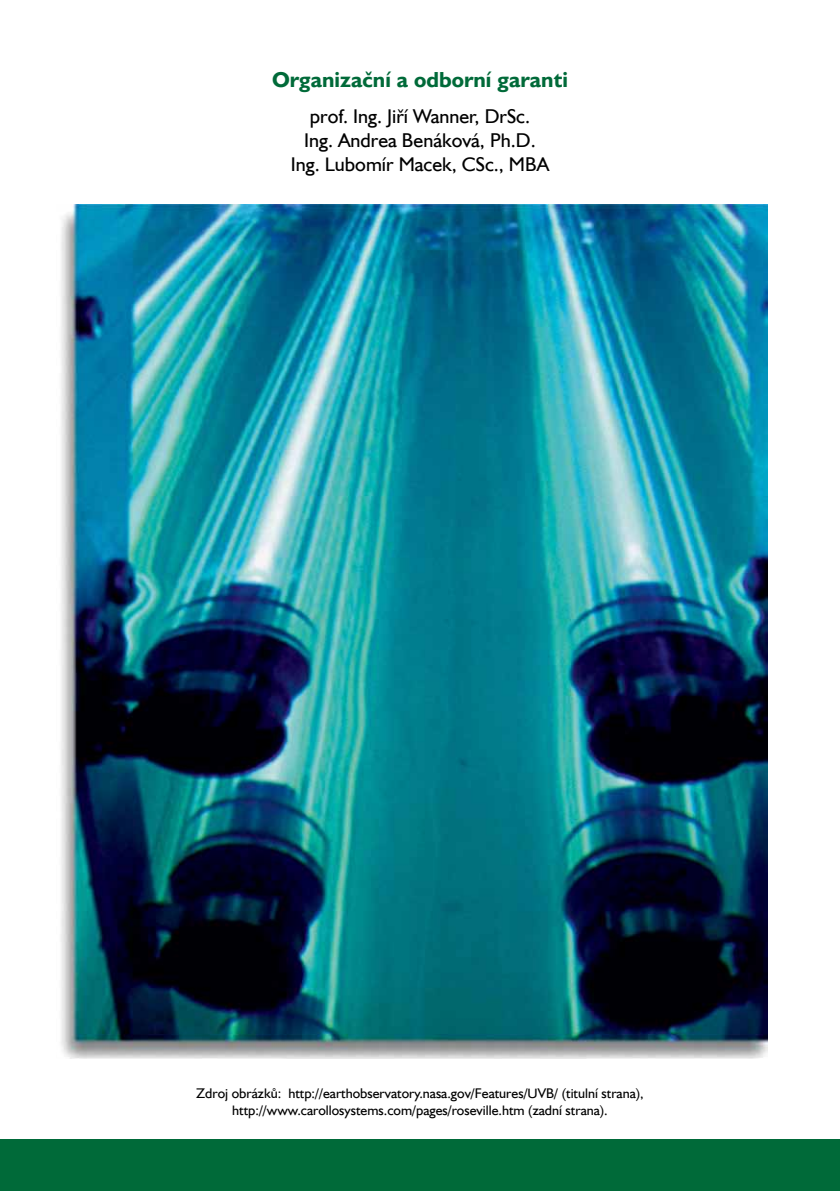
<style>
.page{position:relative;width:840px;height:1191px;background:#fff}
.page>*{position:absolute;margin:0;border:0;box-sizing:border-box;transform-origin:0 0}
.t1{font:700 22px "Humanist 521 AT";color:#006a39}
.t2{font:20px/24px "Humanist 521 AT";color:#000;text-align:center}
.t3{font:14px/16.8px "Humanist 521 AT";color:#000;text-align:center}
</style>
<div class="page">
<div style="left:0;top:1140px;width:839px;height:51px;background:#006a39"></div>
<img style="left:61px;top:204px;width:706px;height:854px">
<h1 class="t1" style="left:272px;top:66px;width:297px">Organizační a odborní garanti</h1>
<h2 class="t2" style="left:290px;top:104px;width:260px">prof. Ing. Jiří Wanner, DrSc.<br>Ing. Andrea Benáková, Ph.D.<br>Ing. Lubomír Macek, CSc., MBA</h2>
<p class="t3" style="left:196px;top:1085px;width:448px">Zdroj obrázků: http://earthobservatory.nasa.gov/Features/UVB/ (titulní strana), http://www.carollosystems.com/pages/roseville.htm (zadní strana).</p>
</div>
